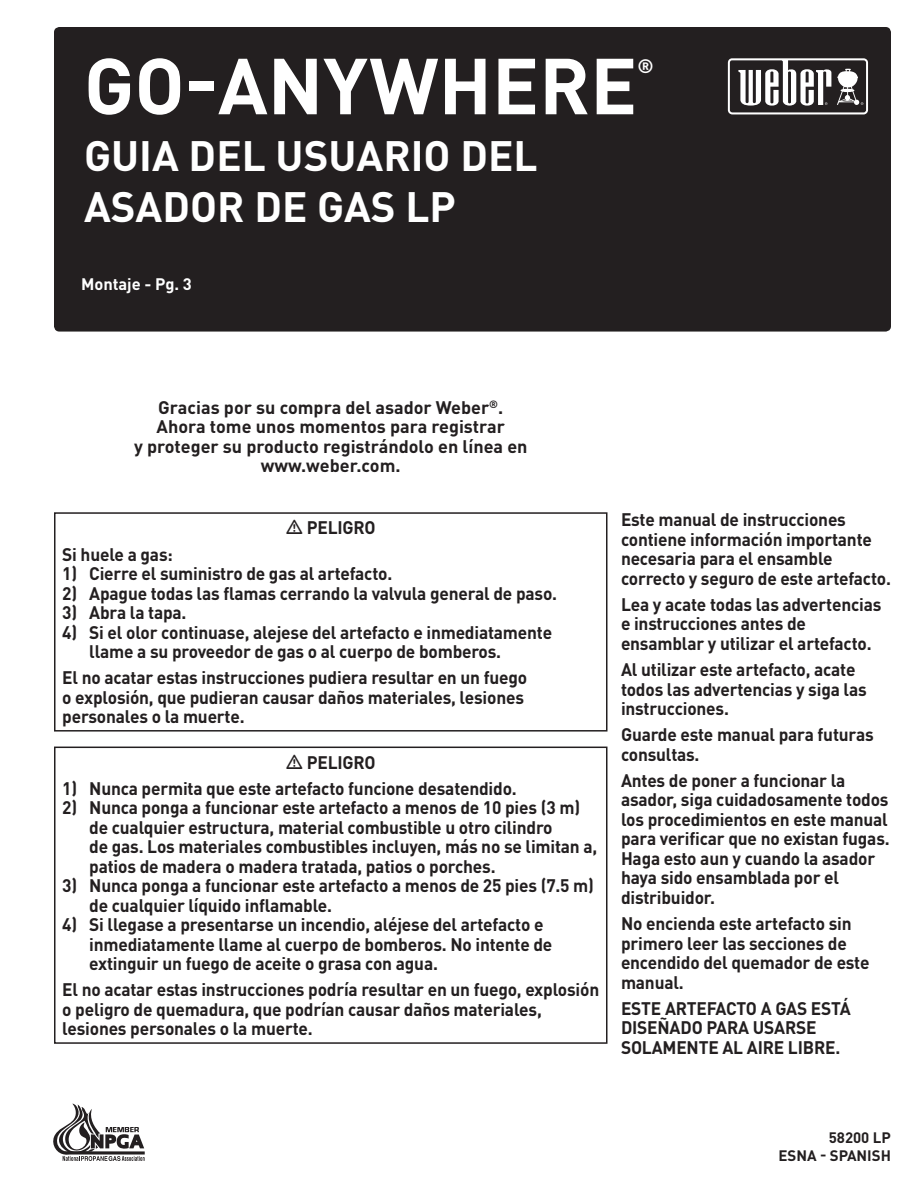
<style>
.page{position:relative;width:918px;height:1188px;background:#fff}
.page>*{position:absolute;margin:0;border:0;box-sizing:border-box;transform-origin:0 0}
.t1{font:78px "DI Nkerned";color:#fff}
.t2{font:700 42px/50.4px "DIN Pro";color:#fff}
.t3{font:19.2px "DI Nkerned";color:#fff}
.t4{font:700 18px/19.5px "DIN Pro";letter-spacing:-.01em;color:#231f20;scale:.96 1}
.t5{font:700 18px/19.5px "DIN Pro";letter-spacing:-.01em;color:#231f20;text-align:center}
.t6{font:700 16.5px "DIN Pro";color:#fff}
.t7{font:15px/18px "DI Nkerned";color:#231f20;text-align:right}
</style>
<div class="page">
<div style="left:54px;top:27px;width:837px;height:305px;background:#231f20;border-radius:5px"></div>
<svg style="left:725px;top:56px;width:146px;height:61px"></svg>
<svg style="left:728px;top:58px;width:140px;height:56px"></svg>
<svg style="left:54px;top:512px;width:554px;height:220px"></svg>
<svg style="left:54px;top:746px;width:554px;height:298px"></svg>
<svg style="left:53px;top:1104px;width:92px;height:57px"></svg>
<svg style="left:287px;top:520px;width:15px;height:14px"></svg>
<svg style="left:287px;top:754px;width:15px;height:15px"></svg>
<h1 class="t1" style="left:84px;top:35px;width:555px">GO-ANYWHERE</h1>
<p class="t3" style="left:637px;top:54px;width:18px">®</p>
<h2 class="t2" style="left:84px;top:126px;width:455px">GUIA DEL USUARIO DEL<br>ASADOR DE GAS LP</h2>
<p class="t6" style="left:81px;top:270px;width:112px">Montaje - Pg. 3</p>
<p class="t5" style="left:134px;top:395px;width:395px">Gracias por su compra del asador Weber<sup>®</sup>.<br>Ahora tome unos momentos para registrar<br>y proteger su producto registrándolo en línea en www.weber.com.</p>
<p class="t4" style="left:307px;top:516px;width:73px">PELIGRO</p>
<p class="t4" style="left:62px;top:542px;width:117px">Si huele a gas:</p>
<p class="t4" style="left:62px;top:562px;width:345px">1) Cierre el suministro de gas al artefacto.</p>
<p class="t4" style="left:62px;top:581px;width:517px">2) Apague todas las flamas cerrando la valvula general de paso.</p>
<p class="t4" style="left:62px;top:601px;width:131px">3) Abra la tapa.</p>
<p class="t4" style="left:89px;top:620px;width:484px;text-indent:-27px">4) Si el olor continuase, alejese del artefacto e inmediatamente llame a su proveedor de gas o al cuerpo de bomberos.</p>
<p class="t4" style="left:62px;top:666px;width:486px">El no acatar estas instrucciones pudiera resultar en un fuego o explosión, que pudieran causar daños materiales, lesiones personales o la muerte.</p>
<p class="t4" style="left:307px;top:750px;width:73px">PELIGRO</p>
<p class="t4" style="left:62px;top:776px;width:475px">1) Nunca permita que este artefacto funcione desatendido.</p>
<p class="t4" style="left:89px;top:796px;width:531px;text-indent:-27px">2) Nunca ponga a funcionar este artefacto a menos de 10 pies (3 m) de cualquier estructura, material combustible u otro cilindro<br>de gas. Los materiales combustibles incluyen, más no se limitan a, patios de madera o madera tratada, patios o porches.</p>
<p class="t4" style="left:89px;top:874px;width:527px;text-indent:-27px">3) Nunca ponga a funcionar este artefacto a menos de 25 pies (7.5 m) de cualquier líquido inflamable.</p>
<p class="t4" style="left:89px;top:913px;width:484px;text-indent:-27px">4) Si llegase a presentarse un incendio, aléjese del artefacto e inmediatamente llame al cuerpo de bomberos. No intente de extinguir un fuego de aceite o grasa con agua.</p>
<p class="t4" style="left:62px;top:978px;width:561px">El no acatar estas instrucciones podría resultar en un fuego, explosión o peligro de quemadura, que podrían causar daños materiales, lesiones personales o la muerte.</p>
<p class="t4" style="left:621px;top:508px;width:283px">Este manual de instrucciones contiene información importante necesaria para el ensamble correcto y seguro de este artefacto.</p>
<p class="t4" style="left:621px;top:592px;width:273px">Lea y acate todas las advertencias e instrucciones antes de ensamblar y utilizar el artefacto.</p>
<p class="t4" style="left:621px;top:658px;width:257px">Al utilizar este artefacto, acate todos las advertencias y siga las instrucciones.</p>
<p class="t4" style="left:621px;top:723px;width:265px">Guarde este manual para futuras consultas.</p>
<p class="t4" style="left:621px;top:769px;width:281px">Antes de poner a funcionar la asador, siga cuidadosamente todos los procedimientos en este manual para verificar que no existan fugas.<br>Haga esto aun y cuando la asador haya sido ensamblada por el distribuidor.</p>
<p class="t4" style="left:621px;top:912px;width:260px">No encienda este artefacto sin primero leer las secciones de encendido del quemador de este manual.</p>
<p class="t4" style="left:621px;top:997px;width:241px">ESTE ARTEFACTO A GAS ESTÁ<br>DISEÑADO PARA USARSE<br>SOLAMENTE AL AIRE LIBRE.</p>
<p class="t7" style="left:778px;top:1128px;width:114px">58200 LP<br>ESNA - SPANISH</p>
</div>
